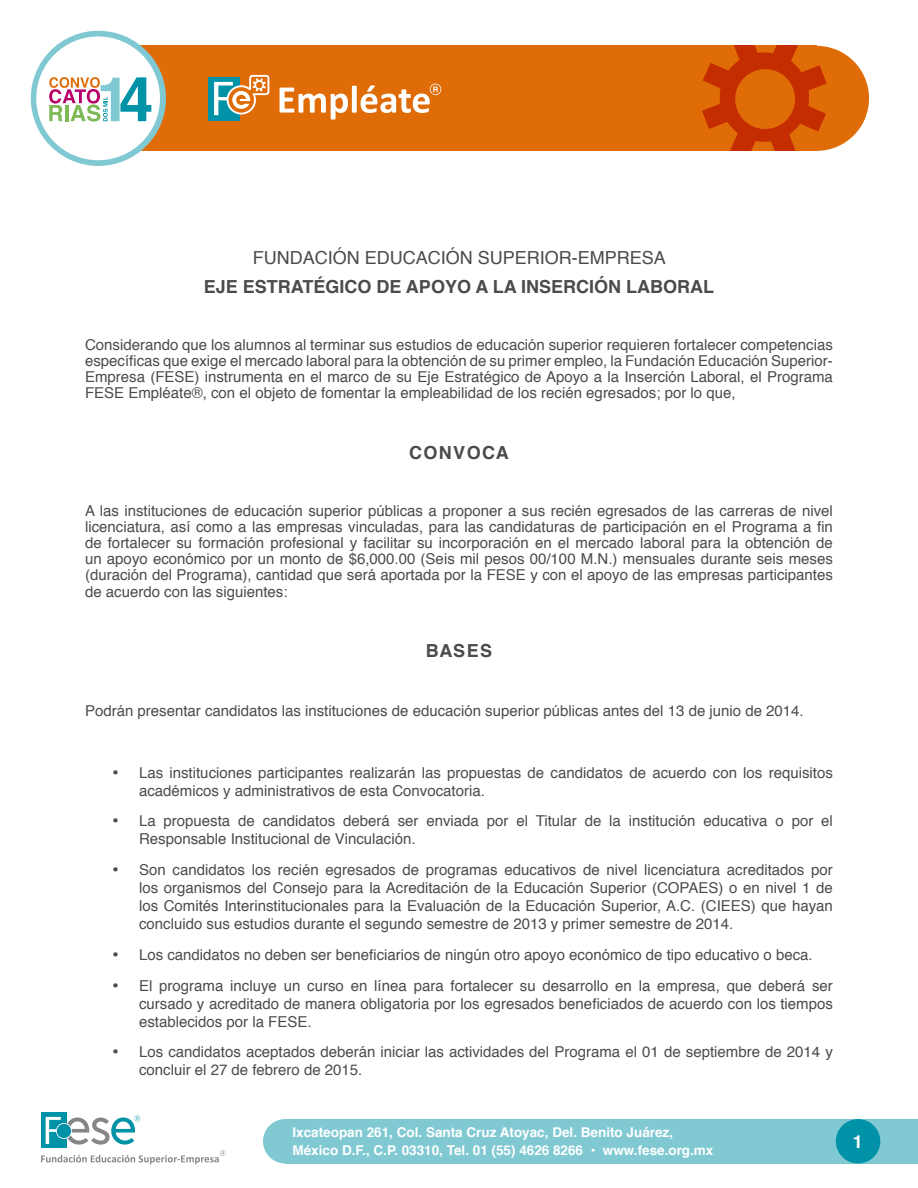
<style>
.page{position:relative;width:918px;height:1188px;background:#fff}
.page>*{position:absolute;margin:0;border:0;box-sizing:border-box;transform-origin:0 0}
.t1{font:700 18px "Helvetica";color:#4b4b4d}
.t2{font:18px "Helvetica";color:#4b4b4d}
.t3{font:700 18px "Helvetica";color:#fff}
.t4{font:15px/16.2px "Helvetica";color:#4b4b4d;text-align:justify}
.t5{font:700 13.5px/18px "Helvetica";color:#fff}
</style>
<div class="page">
<div style="left:764px;top:46px;width:105px;height:105px;background:#e06c08;border-radius:50%"></div>
<div style="left:130px;top:46px;width:687px;height:105px;background:#e06c08"></div>
<div style="left:41px;top:1113px;width:26px;height:35px;background:#0092a7"></div>
<svg style="left:41px;top:1116px;width:185px;height:48px"></svg>
<div style="left:31px;top:31px;width:135px;height:135px;background:#80c9d3;border-radius:50%"></div>
<div style="left:36px;top:36px;width:124px;height:124px;background:#fff;border-radius:50%"></div>
<svg style="left:49px;top:77px;width:102px;height:45px"></svg>
<div style="left:263px;top:1119px;width:44px;height:45px;background:#80c9d3;border-radius:50%"></div>
<div style="left:285px;top:1119px;width:633px;height:45px;background:#80c9d3"></div>
<div style="left:836px;top:1119px;width:44px;height:45px;background:#0092a7;border-radius:50%"></div>
<svg style="left:249px;top:75px;width:20px;height:20px"></svg>
<div style="left:209px;top:77px;width:31px;height:44px;background:#0092a7"></div>
<svg style="left:214px;top:77px;width:54px;height:38px"></svg>
<svg style="left:280px;top:84px;width:161px;height:36px"></svg>
<svg style="left:702px;top:46px;width:125px;height:105px"></svg>
<p class="t2" style="left:253px;top:243px;width:415px">FUNDACIÓN EDUCACIÓN SUPERIOR-EMPRESA</p>
<p class="t1" style="left:204px;top:272px;width:512px">EJE ESTRATÉGICO DE APOYO A LA INSERCIÓN LABORAL</p>
<p class="t4" style="left:85px;top:337px;width:749px">Considerando que los alumnos al terminar sus estudios de educación superior requieren fortalecer competencias específicas que exige el mercado laboral para la obtención de su primer empleo, la Fundación Educación Superior-Empresa (FESE) instrumenta en el marco de su Eje Estratégico de Apoyo a la Inserción Laboral, el Programa FESE Empléate®, con el objeto de fomentar la empleabilidad de los recién egresados; por lo que,</p>
<p class="t1" style="left:409px;top:438px;width:101px">C O N V O C A</p>
<p class="t4" style="left:85px;top:503px;width:749px">A las instituciones de educación superior públicas a proponer a sus recién egresados de las carreras de nivel licenciatura, así como a las empresas vinculadas, para las candidaturas de participación en el Programa a fin de fortalecer su formación profesional y facilitar su incorporación en el mercado laboral para la obtención de un apoyo económico por un monto de $6,000.00 (Seis mil pesos 00/100 M.N.) mensuales durante seis meses (duración del Programa), cantidad que será aportada por la FESE y con el apoyo de las empresas participantes de acuerdo con las siguientes:</p>
<p class="t1" style="left:426px;top:636px;width:68px">B A S E S</p>
<p class="t4" style="left:85px;top:703px;width:720px">Podrán presentar candidatos las instituciones de educación superior públicas antes del 13 de junio de 2014.</p>
<p class="t4" style="left:139px;top:764px;width:695px;line-height:18px;text-indent:-27px">• Las instituciones participantes realizarán las propuestas de candidatos de acuerdo con los requisitos académicos y administrativos de esta Convocatoria.</p>
<p class="t4" style="left:139px;top:812px;width:695px;line-height:18px;text-indent:-27px">• La propuesta de candidatos deberá ser enviada por el Titular de la institución educativa o por el<br>Responsable Institucional de Vinculación.</p>
<p class="t4" style="left:139px;top:861px;width:695px;line-height:18px;text-indent:-27px">• Son candidatos los recién egresados de programas educativos de nivel licenciatura acreditados por los organismos del Consejo para la Acreditación de la Educación Superior (COPAES) o en nivel 1 de los Comités Interinstitucionales para la Evaluación de la Educación Superior, A.C. (CIEES) que hayan concluido sus estudios durante el segundo semestre de 2013 y primer semestre de 2014.</p>
<p class="t4" style="left:112px;top:947px;width:702px">• Los candidatos no deben ser beneficiarios de ningún otro apoyo económico de tipo educativo o beca.</p>
<p class="t4" style="left:139px;top:977px;width:695px;line-height:18px;text-indent:-27px">• El programa incluye un curso en línea para fortalecer su desarrollo en la empresa, que deberá ser cursado y acreditado de manera obligatoria por los egresados beneficiados de acuerdo con los tiempos establecidos por la FESE.</p>
<p class="t4" style="left:139px;top:1043px;width:695px;line-height:18px;text-indent:-27px">• Los candidatos aceptados deberán iniciar las actividades del Programa el 01 de septiembre de 2014 y concluir el 27 de febrero de 2015.</p>
<p class="t5" style="left:292px;top:1124px;width:422px">Ixcateopan 261, Col. Santa Cruz Atoyac, Del. Benito Juárez,<br>México D.F., C.P. 03310, Tel. 01 (55) 4626 8266 • www.fese.org.mx</p>
<p class="t3" style="left:853px;top:1127px;width:12px">1</p>
</div>
